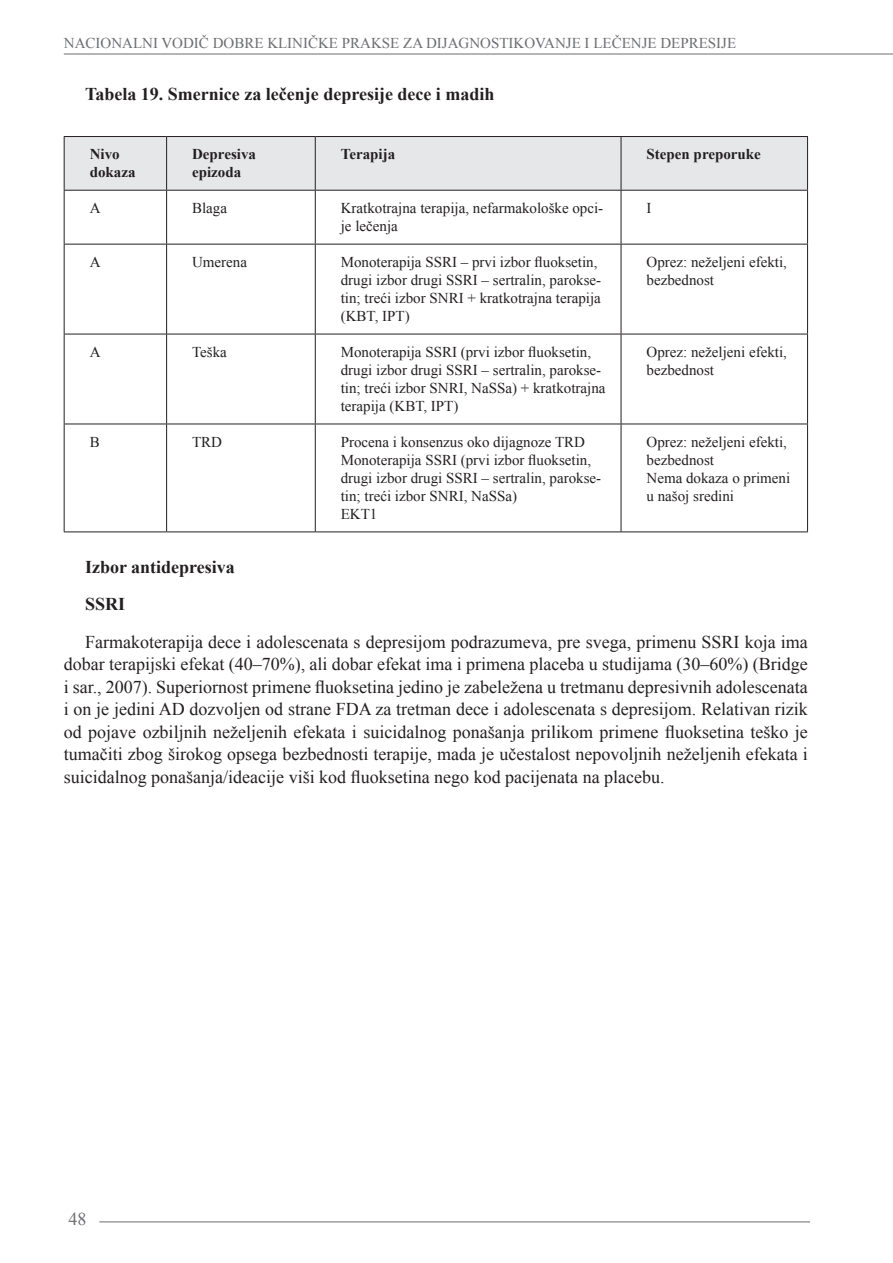
<style>
.page{position:relative;width:893px;height:1263px;background:#fff}
.page>*{position:absolute;margin:0;border:0;box-sizing:border-box;transform-origin:0 0}
.t1{font:18px/22.5px "Times New Roman";color:#231f20;text-align:justify}
.t2{font:700 18px/37.5px "Times New Roman";color:#231f20}
.t3{font:18px "Times New Roman";color:#6c6d70}
.t4{font:15px/18px "Times New Roman";color:#231f20}
.t5{font:15px "Times New Roman";color:#6d6e71}
.t6{font:700 15px/18px "Times New Roman";color:#231f20}
</style>
<div class="page">
<hr style="left:64px;top:54px;width:829px;height:1px;background:#6c6d70">
<hr style="left:99px;top:1221px;width:711px;height:1px;background:#6c6d70">
<div style="left:65px;top:137px;width:742px;height:53px;background:#e6e7e9"></div>
<hr style="left:64px;top:136px;width:103px;height:1px;background:#231f20">
<hr style="left:64px;top:137px;width:1px;height:53px;background:#231f20">
<hr style="left:167px;top:136px;width:148px;height:1px;background:#231f20">
<hr style="left:166px;top:137px;width:1px;height:53px;background:#231f20">
<hr style="left:315px;top:136px;width:306px;height:1px;background:#231f20">
<hr style="left:315px;top:137px;width:1px;height:53px;background:#231f20">
<hr style="left:621px;top:136px;width:187px;height:1px;background:#231f20">
<hr style="left:621px;top:137px;width:1px;height:53px;background:#231f20">
<hr style="left:807px;top:137px;width:1px;height:53px;background:#231f20">
<hr style="left:64px;top:190px;width:103px;height:1px;background:#231f20">
<hr style="left:64px;top:191px;width:1px;height:53px;background:#231f20">
<hr style="left:167px;top:190px;width:148px;height:1px;background:#231f20">
<hr style="left:166px;top:191px;width:1px;height:53px;background:#231f20">
<hr style="left:315px;top:190px;width:306px;height:1px;background:#231f20">
<hr style="left:315px;top:191px;width:1px;height:53px;background:#231f20">
<hr style="left:621px;top:190px;width:187px;height:1px;background:#231f20">
<hr style="left:621px;top:191px;width:1px;height:53px;background:#231f20">
<hr style="left:807px;top:191px;width:1px;height:53px;background:#231f20">
<hr style="left:64px;top:244px;width:103px;height:1px;background:#231f20">
<hr style="left:64px;top:244px;width:1px;height:90px;background:#231f20">
<hr style="left:167px;top:244px;width:148px;height:1px;background:#231f20">
<hr style="left:166px;top:244px;width:1px;height:90px;background:#231f20">
<hr style="left:315px;top:244px;width:306px;height:1px;background:#231f20">
<hr style="left:315px;top:244px;width:1px;height:90px;background:#231f20">
<hr style="left:621px;top:244px;width:187px;height:1px;background:#231f20">
<hr style="left:621px;top:244px;width:1px;height:90px;background:#231f20">
<hr style="left:807px;top:244px;width:1px;height:90px;background:#231f20">
<hr style="left:64px;top:334px;width:103px;height:1px;background:#231f20">
<hr style="left:64px;top:334px;width:1px;height:90px;background:#231f20">
<hr style="left:167px;top:334px;width:148px;height:1px;background:#231f20">
<hr style="left:166px;top:334px;width:1px;height:90px;background:#231f20">
<hr style="left:315px;top:334px;width:306px;height:1px;background:#231f20">
<hr style="left:315px;top:334px;width:1px;height:90px;background:#231f20">
<hr style="left:621px;top:334px;width:187px;height:1px;background:#231f20">
<hr style="left:621px;top:334px;width:1px;height:90px;background:#231f20">
<hr style="left:807px;top:334px;width:1px;height:90px;background:#231f20">
<hr style="left:64px;top:424px;width:103px;height:1px;background:#231f20">
<hr style="left:64px;top:424px;width:1px;height:107px;background:#231f20">
<hr style="left:167px;top:424px;width:148px;height:1px;background:#231f20">
<hr style="left:166px;top:424px;width:1px;height:107px;background:#231f20">
<hr style="left:315px;top:424px;width:306px;height:1px;background:#231f20">
<hr style="left:315px;top:424px;width:1px;height:107px;background:#231f20">
<hr style="left:621px;top:424px;width:187px;height:1px;background:#231f20">
<hr style="left:621px;top:424px;width:1px;height:107px;background:#231f20">
<hr style="left:807px;top:424px;width:1px;height:107px;background:#231f20">
<hr style="left:64px;top:531px;width:103px;height:1px;background:#231f20">
<hr style="left:167px;top:531px;width:148px;height:1px;background:#231f20">
<hr style="left:315px;top:531px;width:306px;height:1px;background:#231f20">
<hr style="left:621px;top:531px;width:187px;height:1px;background:#231f20">
<p class="t5" style="left:64px;top:33px;width:48px">NacIonalni</p>
<p class="t5" style="left:161px;top:33px;width:11px">vodič</p>
<p class="t5" style="left:213px;top:33px;width:12px">dobre</p>
<p class="t5" style="left:267px;top:33px;width:10px">kliničke</p>
<p class="t5" style="left:342px;top:33px;width:11px">prakse</p>
<p class="t5" style="left:403px;top:33px;width:56px">za dijagnostikovan</p>
<p class="t5" style="left:566px;top:33px;width:39px">je ilečen</p>
<p class="t5" style="left:642px;top:33px;width:29px">je depresi</p>
<p class="t5" style="left:721px;top:33px;width:14px">je</p>
<p class="t2" style="left:85px;top:75px;width:411px">Tabela 19. Smernice za lečenje depresije dece i madih</p>
<p class="t6" style="left:90px;top:145px;width:47px">Nivo dokaza</p>
<p class="t6" style="left:192px;top:145px;width:65px">Depresiva epizoda</p>
<p class="t6" style="left:341px;top:145px;width:56px">Terapija</p>
<p class="t6" style="left:647px;top:145px;width:116px">Stepen preporuke</p>
<p class="t4" style="left:90px;top:199px;width:12px">A</p>
<p class="t4" style="left:192px;top:199px;width:36px">Blaga</p>
<p class="t4" style="left:341px;top:199px;width:264px">Kratkotrajna terapija, nefarmakološke opci&shy;je lečenja</p>
<p class="t4" style="left:647px;top:199px;width:6px">I</p>
<p class="t4" style="left:90px;top:253px;width:12px">A</p>
<p class="t4" style="left:192px;top:253px;width:56px">Umerena</p>
<p class="t4" style="left:341px;top:253px;width:262px">Monoterapija SSRI – prvi izbor fluoksetin, drugi izbor drugi SSRI – sertralin, parokse&shy;tin; treći izbor SNRI + kratkotrajna terapija (KBT, IPT)</p>
<p class="t4" style="left:647px;top:253px;width:142px">Oprez: neželjeni efekti, bezbednost</p>
<p class="t4" style="left:90px;top:343px;width:12px">A</p>
<p class="t4" style="left:192px;top:343px;width:36px">Teška</p>
<p class="t4" style="left:341px;top:343px;width:266px">Monoterapija SSRI (prvi izbor fluoksetin, drugi izbor drugi SSRI – sertralin, parokse&shy;tin; treći izbor SNRI, NaSSa) + kratkotrajna terapija (KBT, IPT)</p>
<p class="t4" style="left:647px;top:343px;width:142px">Oprez: neželjeni efekti, bezbednost</p>
<p class="t4" style="left:90px;top:433px;width:12px">B</p>
<p class="t4" style="left:192px;top:433px;width:31px">TRD</p>
<p class="t4" style="left:341px;top:433px;width:262px">Procena i konsenzus oko dijagnoze TRD<br>Monoterapija SSRI (prvi izbor fluoksetin, drugi izbor drugi SSRI – sertralin, parokse&shy;tin; treći izbor SNRI, NaSSa)<br>EKT1</p>
<p class="t4" style="left:647px;top:433px;width:145px">Oprez: neželjeni efekti, bezbednost<br>Nema dokaza o primeni u našoj sredini</p>
<p class="t2" style="left:85px;top:547px;width:151px">Izbor antidepresiva<br>SSRI</p>
<p class="t1" style="left:64px;top:630px;width:746px;text-indent:21px">Farmakoterapija dece i adolescenata s depresijom podrazumeva, pre svega, primenu SSRI koja ima dobar terapijski efekat (40–70%), ali dobar efekat ima i primena placeba u studijama (30–60%) (Bridge i sar., 2007). Superiornost primene fluoksetina jedino je zabeležena u tretmanu depresivnih adolescenata i on je jedini AD dozvoljen od strane FDA za tretman dece i adolescenata s depresijom. Relativan rizik od pojave ozbiljnih neželjenih efekata i suicidalnog ponašanja prilikom primene fluoksetina teško je tumačiti zbog širokog opsega bezbednosti terapije, mada je učestalost nepovoljnih neželjenih efekata i suicidalnog ponašanja/ideacije viši kod fluoksetina nego kod pacijenata na placebu.</p>
<p class="t3" style="left:68px;top:1207px;width:19px">48</p>
</div>
